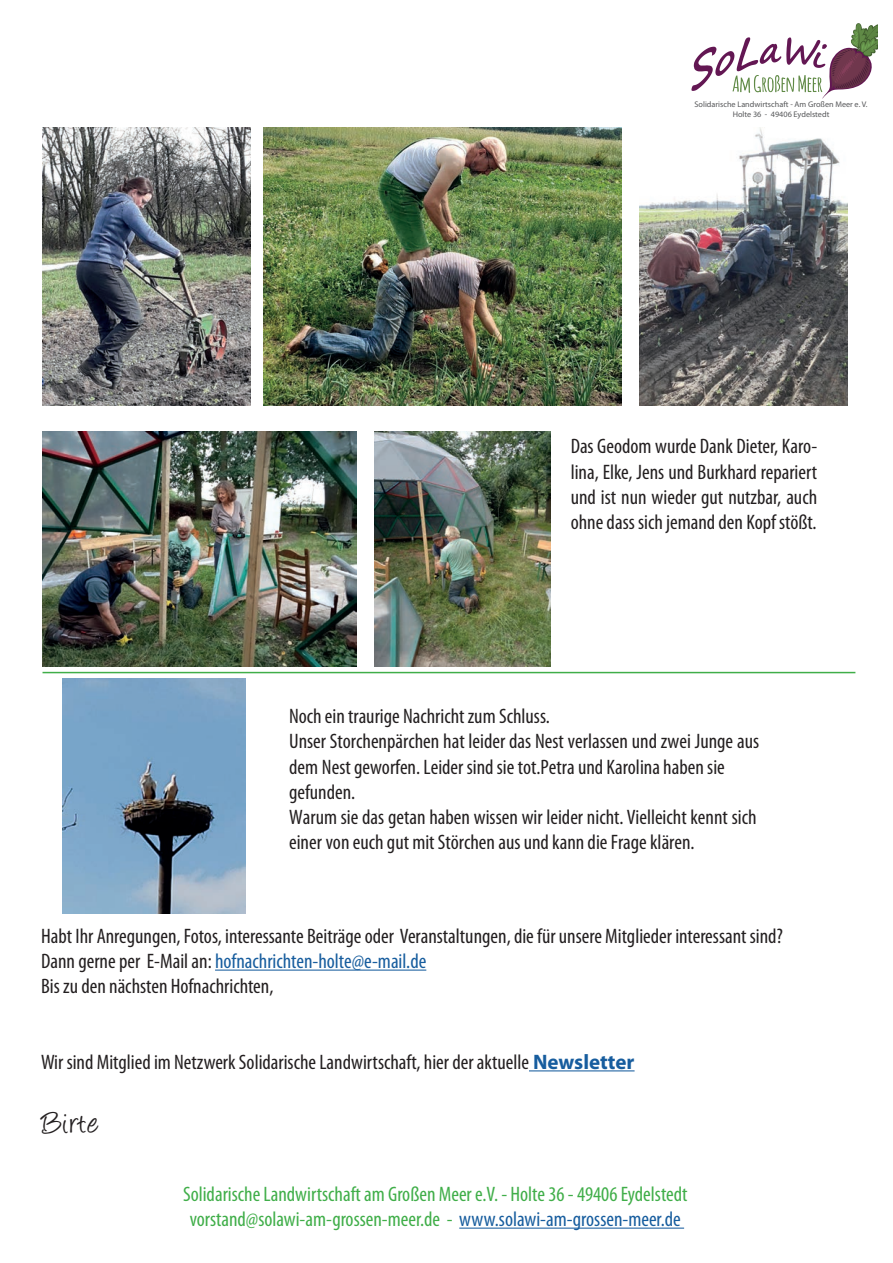
<style>
.page{position:relative;width:893px;height:1263px;background:#fff}
.page>*{position:absolute;margin:0;border:0;box-sizing:border-box;transform-origin:0 0}
.t1{font:36px "Angelina";letter-spacing:.035em;color:#231f20}
.t2{font:condensed 21px/25.2px "Myriad Pro";color:#231f20}
.t3{font:condensed 21px/25.2px "Myriad Pro";color:#40ae49;text-align:center}
.t4{font:8.25px/9.9px "Myriad Pro";color:#57585a;text-align:center}
.s1{color:#175d9e}
.s2{font-weight:700;font-stretch:normal;color:#175d9e}
</style>
<div class="page">
<svg style="left:691px;top:23px;width:186px;height:76px"></svg>
<hr style="left:43px;top:672px;width:812px;height:1px;background:#40ae49">
<img style="left:640px;top:128px;width:208px;height:277px">
<img style="left:43px;top:128px;width:208px;height:277px">
<img style="left:62px;top:678px;width:183px;height:236px">
<img style="left:264px;top:128px;width:357px;height:277px">
<hr style="left:459px;top:1227px;width:225px;height:1px;background:#175d9e">
<hr style="left:215px;top:969px;width:211px;height:2px;background:#175d9e">
<hr style="left:529px;top:1070px;width:106px;height:1px;background:#175d9e">
<img style="left:43px;top:432px;width:313px;height:235px">
<img style="left:374px;top:432px;width:176px;height:234px">
<p class="t4" style="left:694px;top:100px;width:175px">Solidarische Landwirtschaft - Am Großen Meer e. V.<br>Holte 36 - 49406 Eydelstedt</p>
<p class="t2" style="left:571px;top:433px;width:248px;text-align:justify">Das Geodom wurde Dank Dieter, Karo&shy;lina, Elke, Jens und Burkhard repariert und ist nun wieder gut nutzbar, auch ohne dass sich jemand den Kopf stößt.</p>
<p class="t2" style="left:289px;top:703px;width:472px">Noch ein traurige Nachricht zum Schluss.<br>Unser Storchenpärchen hat leider das Nest verlassen und zwei Junge aus dem Nest geworfen. Leider sind sie tot.Petra und Karolina haben sie gefunden.<br>Warum sie das getan haben wissen wir leider nicht. Vielleicht kennt sich einer von euch gut mit Störchen aus und kann die Frage klären.</p>
<p class="t2" style="left:41px;top:923px;width:743px">Habt Ihr Anregungen, Fotos, interessante Beiträge oder Veranstaltungen, die für unsere Mitglieder interessant sind?<br>Dann gerne per E-Mail an: <span class="s1">hofnachrichten-holte@e-mail.de<br></span>Bis zu den nächsten Hofnachrichten,</p>
<p class="t2" style="left:41px;top:1049px;width:595px">Wir sind Mitglied im Netzwerk Solidarische Landwirtschaft, hier der aktuelle <span class="s2">Newsletter</span></p>
<h1 class="t1" style="left:43px;top:1108px;width:58px">Birte</h1>
<p class="t3" style="left:183px;top:1181px;width:506px">Solidarische Landwirtschaft am Großen Meer e.V. - Holte 36 - 49406 Eydelstedt vorstand@solawi-am-grossen-meer.de - <span class="s1">www.solawi-am-grossen-meer.de</span></p>
</div>
